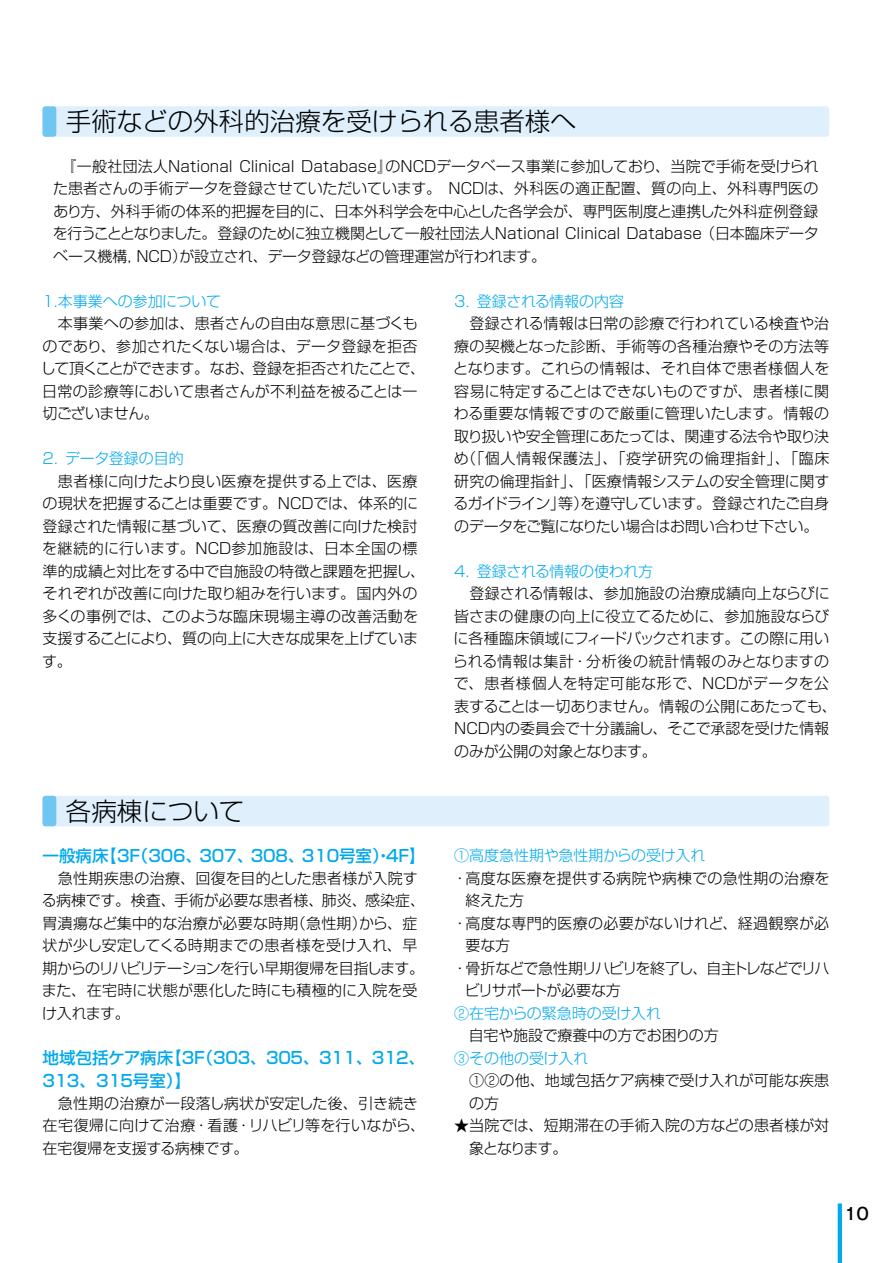
<style>
.page{position:relative;width:893px;height:1263px;background:#fff}
.page>*{position:absolute;margin:0;border:0;box-sizing:border-box;transform-origin:0 0}
.t1{font:300 25.5px "Shin Go Pro";color:#000}
.t2{font:500 16.5px/22.5px "Shin Go Pro";letter-spacing:-.25em;color:#00a9ec}
.t3{font:500 16.5px "Gothic MB101 Pro";color:#000}
.t4{font:300 15px/22.5px "Shin Go Pro";color:#000}
.t5{font:300 15px "Shin Go Pro";color:#00a9ec}
.t6{font:300 15px "Shin Go Pro";letter-spacing:-.07em;color:#000}
.t7{font:300 15px "Shin Go Pro";letter-spacing:.025em;color:#000}
.t8{font:300 15px "Shin Go Pro";letter-spacing:-.02em;color:#00a9ec}
.t9{font:300 15px "Shin Go Pro";letter-spacing:-.025em;color:#000}
</style>
<div class="page">
<div style="left:43px;top:796px;width:786px;height:30px;background:#dff0fc;border-radius:3px"></div>
<div style="left:43px;top:796px;width:13px;height:30px;background:#6ec6f1;border-radius:3px"></div>
<div style="left:43px;top:106px;width:786px;height:31px;background:#dff0fc;border-radius:3px"></div>
<div style="left:43px;top:106px;width:13px;height:31px;background:#6ec6f1;border-radius:3px"></div>
<hr style="left:838px;top:1203px;width:4px;height:60px;background:#00a9ec">
<h1 class="t1" style="left:66px;top:101px;width:512px">手術などの外科的治療を受けられる患者様へ</h1>
<p class="t4" style="left:53px;top:153px;width:767px;text-align:justify">　『一般社団法人National Clinical Database』のNCDデータベース事業に参加しており、当院で手術を受けられた患者さんの手術データを登録させていただいています。 NCDは、外科医の適正配置、質の向上、外科専門医のあり方、外科手術の体系的把握を目的に、日本外科学会を中心とした各学会が、専門医制度と連携した外科症例登録を行うこととなりました。登録のために独立機関として一般社団法人National Clinical Database（日本臨床データベース機構, NCD）が設立され、データ登録などの管理運営が行われます。</p>
<p class="t5" style="left:43px;top:289px;width:180px">1.本事業への参加について</p>
<p class="t4" style="left:41px;top:310px;width:386px">　本事業への参加は、患者さんの⾃ 由な意思に基づくものであり、参加されたくない場合は、データ登録を拒否して頂くことができます。なお、登録を拒否されたことで、⽇ 常の診療等において患者さんが不利益を被ることは⼀切ございません。</p>
<p class="t5" style="left:43px;top:446px;width:143px">2．データ登録の⽬ 的</p>
<p class="t4" style="left:42px;top:468px;width:384px">　患者様に向けたより良い医療を提供する上では、医療の現状を把握することは重要です。NCDでは、体系的に登録された情報に基づいて、医療の質改善に向けた検討を継続的に⾏います。NCD参加施設は、⽇ 本全国の標準的成績と対⽐をする中で⾃ 施設の特徴と課題を把握し、それぞれが改善に向けた取り組みを⾏います。国内外の多くの事例では、このような臨床現場主導の改善活動を⽀援することにより、質の向上に⼤きな成果を上げています。</p>
<p class="t5" style="left:454px;top:289px;width:172px">3．登録される情報の内容</p>
<p class="t4" style="left:453px;top:310px;width:378px">　登録される情報は⽇ 常の診療で⾏われている検査や治療の契機となった診断、⼿術等の各種治療やその⽅法等となります。これらの情報は、それ⾃ 体で患者様個⼈を容易に特定することはできないものですが、患者様に関わる重要な情報ですので厳重に管理いたします。情報の取り扱いや安全管理にあたっては、関連する法令や取り決め（「個⼈情報保護法」、「疫学研究の倫理指針」、「臨床研究の倫理指針」、「医療情報システムの安全管理に関するガイドライン」等）を遵守しています。登録されたご⾃⾝のデータをご覧になりたい場合はお問い合わせ下さい。</p>
<p class="t8" style="left:454px;top:559px;width:199px">4．登録される情報の使われ⽅</p>
<p class="t4" style="left:453px;top:580px;width:385px">　登録される情報は、参加施設の治療成績向上ならびに皆さまの健康の向上に役⽴てるために、参加施設ならびに各種臨床領域にフィードバックされます。この際に⽤ いられる情報は集計・分析後の統計情報のみとなりますので、患者様個⼈を特定可能な形で、NCDがデータを公表することは⼀切ありません。情報の公開にあたっても、<br>NCD内の委員会で⼗分議論し、そこで承認を受けた情報のみが公開の対象となります。</p>
<h1 class="t1" style="left:66px;top:790px;width:180px">各病棟について</h1>
<p class="t2" style="left:43px;top:842px;width:385px">一般病床【３Ｆ（３０６、３０７、３０８、３１０号室）・４Ｆ】</p>
<p class="t4" style="left:42px;top:865px;width:385px">　急性期疾患の治療、回復を目的とした患者様が入院する病棟です。検査、手術が必要な患者様、肺炎、感染症、胃潰瘍など集中的な治療が必要な時期（急性期）から、症状が少し安定してくる時期までの患者様を受け入れ、早期からのリハビリテーションを行い早期復帰を目指します。また、在宅時に状態が悪化した時にも積極的に入院を受け入れます。</p>
<p class="t2" style="left:40px;top:1045px;width:386px">地域包括ケア病床【３Ｆ（３０３、３０５、３１１、３１２、<br>３１３、３１５号室）】</p>
<p class="t4" style="left:43px;top:1090px;width:384px">　急性期の治療が一段落し病状が安定した後、引き続き在宅復帰に向けて治療・看護・リハビリ等を行いながら、在宅復帰を支援する病棟です。</p>
<p class="t5" style="left:454px;top:843px;width:253px">①高度急性期や急性期からの受け入れ</p>
<p class="t4" style="left:452px;top:865px;width:379px">・高度な医療を提供する病院や病棟での急性期の治療を</p>
<p class="t4" style="left:466px;top:887px;width:60px">終えた方</p>
<p class="t7" style="left:452px;top:911px;width:378px">・高度な専門的医療の必要がないけれど、経過観察が必</p>
<p class="t4" style="left:466px;top:932px;width:46px">要な方</p>
<p class="t6" style="left:452px;top:956px;width:379px">・骨折などで急性期リハビリを終了し、自主トレなどでリハ</p>
<p class="t9" style="left:465px;top:978px;width:158px">ビリサポートが必要な方</p>
<p class="t5" style="left:454px;top:1001px;width:208px">②在宅からの緊急時の受け入れ</p>
<p class="t4" style="left:454px;top:1022px;width:266px">　自宅や施設で療養中の方でお困りの方</p>
<p class="t5" style="left:454px;top:1046px;width:136px">③その他の受け入れ</p>
<p class="t4" style="left:469px;top:1067px;width:362px">①②の他、地域包括ケア病棟で受け入れが可能な疾患の方</p>
<p class="t4" style="left:469px;top:1112px;width:362px;text-indent:-15px">★当院では、短期滞在の手術入院の方などの患者様が対象となります。</p>
<p class="t3" style="left:844px;top:1200px;width:27px">10</p>
</div>
